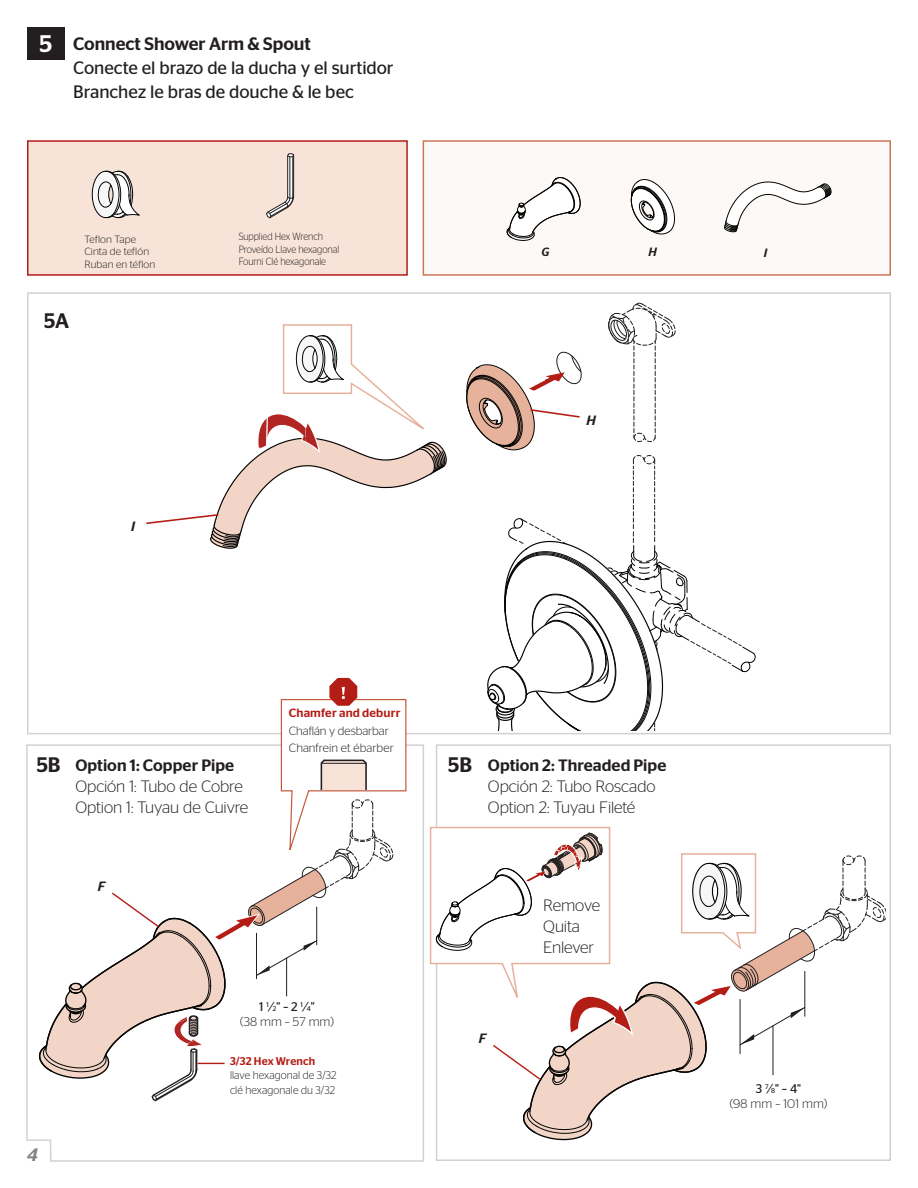
<style>
.page{position:relative;width:918px;height:1188px;background:#fff}
.page>*{position:absolute;margin:0;border:0;box-sizing:border-box;transform-origin:0 0}
.t1{font:500 24px "Stag Sans";color:#fff}
.t2{font:500 21px "Stag Sans";color:#231f20}
.t3{font:18px/24px "Stag Sans";letter-spacing:-.005em;color:#231f20}
.t4{font:italic 500 18px "Stag Sans";color:#808285}
.t5{font:300 16.5px "Stag Sans";letter-spacing:-.01em;color:#231f20}
.t6{font:500 16.5px "Stag Sans";letter-spacing:.005em;color:#231f20}
.t7{font:italic 500 13.5px "Stag Sans";color:#231f20}
.t8{font:300 12.6px "Stag Sans";letter-spacing:.005em;color:#231f20}
.t9{font:12.6px "Stag Sans";color:#231f20}
.t10{font:300 12px "Stag Sans";color:#231f20}
.t11{font:500 12px "Stag Sans";letter-spacing:.015em;color:#b41d15}
.t12{font:italic 500 12px "Stag Sans";color:#231f20}
.Text{font:300 11.25px "Stag Sans";letter-spacing:.01em;color:#231f20;scale:.95 1}
.Text-2{font:500 11.25px "Stag Sans";letter-spacing:.02em;color:#b41d15}
.t13{font:300 10.5px "Stag Sans";letter-spacing:-.005em;color:#231f20;scale:.9 1}
.t14{font:300 10.5px "Stag Sans";letter-spacing:-.005em;color:#231f20}
.s1{font-weight:500}
.s2{font-size:6.9px}
</style>
<div class="page">
<div style="left:27px;top:292px;width:864px;height:442px;background:#fff;border:2px solid #d1d2d4"></div>
<div style="left:423px;top:140px;width:468px;height:136px;background:#fdf9f7;border:2px solid #cf7557"></div>
<div style="left:27px;top:27px;width:38px;height:33px;background:#231f20"></div>
<svg style="left:630px;top:179px;width:45px;height:56px"></svg>
<svg style="left:724px;top:182px;width:108px;height:50px"></svg>
<svg style="left:506px;top:177px;width:75px;height:64px"></svg>
<div style="left:27px;top:140px;width:381px;height:136px;background:#f7e3d8;border:2px solid #b41d15"></div>
<svg style="left:91px;top:170px;width:49px;height:49px"></svg>
<svg style="left:266px;top:153px;width:29px;height:66px"></svg>
<div style="left:436px;top:744px;width:455px;height:417px;background:#fff;border:2px solid #d1d2d4"></div>
<svg style="left:26px;top:744px;width:398px;height:418px"></svg>
<svg style="left:466px;top:303px;width:290px;height:427px"></svg>
<svg style="left:146px;top:324px;width:301px;height:225px"></svg>
<svg style="left:429px;top:826px;width:457px;height:315px"></svg>
<svg style="left:34px;top:678px;width:373px;height:424px"></svg>
<p class="t1" style="left:39px;top:29px;width:14px">5</p>
<p class="t3" style="left:73px;top:32px;width:322px"><span class="s1">Connect Shower Arm &amp; Spout<br></span>Conecte el brazo de la ducha y el surtidor<br>Branchez le bras de douche &amp; le bec</p>
<p class="t14" style="left:84px;top:233px;width:53px">Teflon Tape</p>
<p class="t14" style="left:84px;top:246px;width:66px">Cinta de teflón</p>
<p class="t14" style="left:84px;top:258px;width:72px">Ruban en téflon</p>
<p class="t2" style="left:44px;top:309px;width:26px">5A</p>
<p class="t7" style="left:131px;top:518px;width:5px">I</p>
<p class="t13" style="left:239px;top:231px;width:95px">Supplied Hex Wrench</p>
<p class="t13" style="left:239px;top:243px;width:113px">Proveído Llave hexagonal</p>
<p class="t13" style="left:239px;top:256px;width:99px">Fourni Clé hexagonale</p>
<p class="t11" style="left:289px;top:706px;width:113px">Chamfer and deburr</p>
<p class="t10" style="left:289px;top:724px;width:102px">Chaflán y desbarbar</p>
<p class="t10" style="left:289px;top:742px;width:106px">Chanfrein et ébarber</p>
<p class="t12" style="left:541px;top:245px;width:10px">G</p>
<p class="t12" style="left:649px;top:245px;width:10px">H</p>
<p class="t12" style="left:764px;top:246px;width:5px">I</p>
<p class="t7" style="left:587px;top:412px;width:11px">H</p>
<p class="t2" style="left:37px;top:752px;width:25px">5B</p>
<p class="t2" style="left:448px;top:752px;width:25px">5B</p>
<p class="t6" style="left:488px;top:756px;width:180px">Option 2: Threaded Pipe</p>
<p class="t5" style="left:488px;top:778px;width:169px">Opción 2: Tubo Roscado</p>
<p class="t5" style="left:488px;top:799px;width:149px">Option 2: Tuyau Fileté</p>
<p class="t6" style="left:75px;top:756px;width:160px">Option 1: Copper Pipe</p>
<p class="t5" style="left:75px;top:778px;width:169px">Opción 1: Tubo de Cobre</p>
<p class="t5" style="left:75px;top:799px;width:174px">Option 1: Tuyau de Cuivre</p>
<p class="t7" style="left:98px;top:879px;width:9px">F</p>
<p class="t4" style="left:27px;top:1145px;width:12px">4</p>
<p class="t5" style="left:543px;top:896px;width:59px">Remove</p>
<p class="t5" style="left:543px;top:917px;width:38px">Quita</p>
<p class="t5" style="left:543px;top:938px;width:52px">Enlever</p>
<p class="t9" style="left:259px;top:1000px;width:57px">1 <sup>1</sup>⁄<span class="s2">2</span>" – 2 <sup>1</sup>⁄<span class="s2">4</span>"</p>
<p class="t8" style="left:240px;top:1015px;width:95px">(38 mm – 57 mm)</p>
<p class="Text-2" style="left:230px;top:1055px;width:87px">3/32 Hex Wrench</p>
<p class="Text" style="left:230px;top:1069px;width:114px">llave hexagonal de 3/32</p>
<p class="Text" style="left:230px;top:1084px;width:112px">clé hexagonale du 3/32</p>
<p class="t9" style="left:756px;top:1081px;width:47px">3 <sup>7</sup>⁄<span class="s2">8</span>" – 4"</p>
<p class="t8" style="left:730px;top:1097px;width:99px">(98 mm – 101 mm)</p>
<p class="t7" style="left:479px;top:1031px;width:9px">F</p>
</div>
